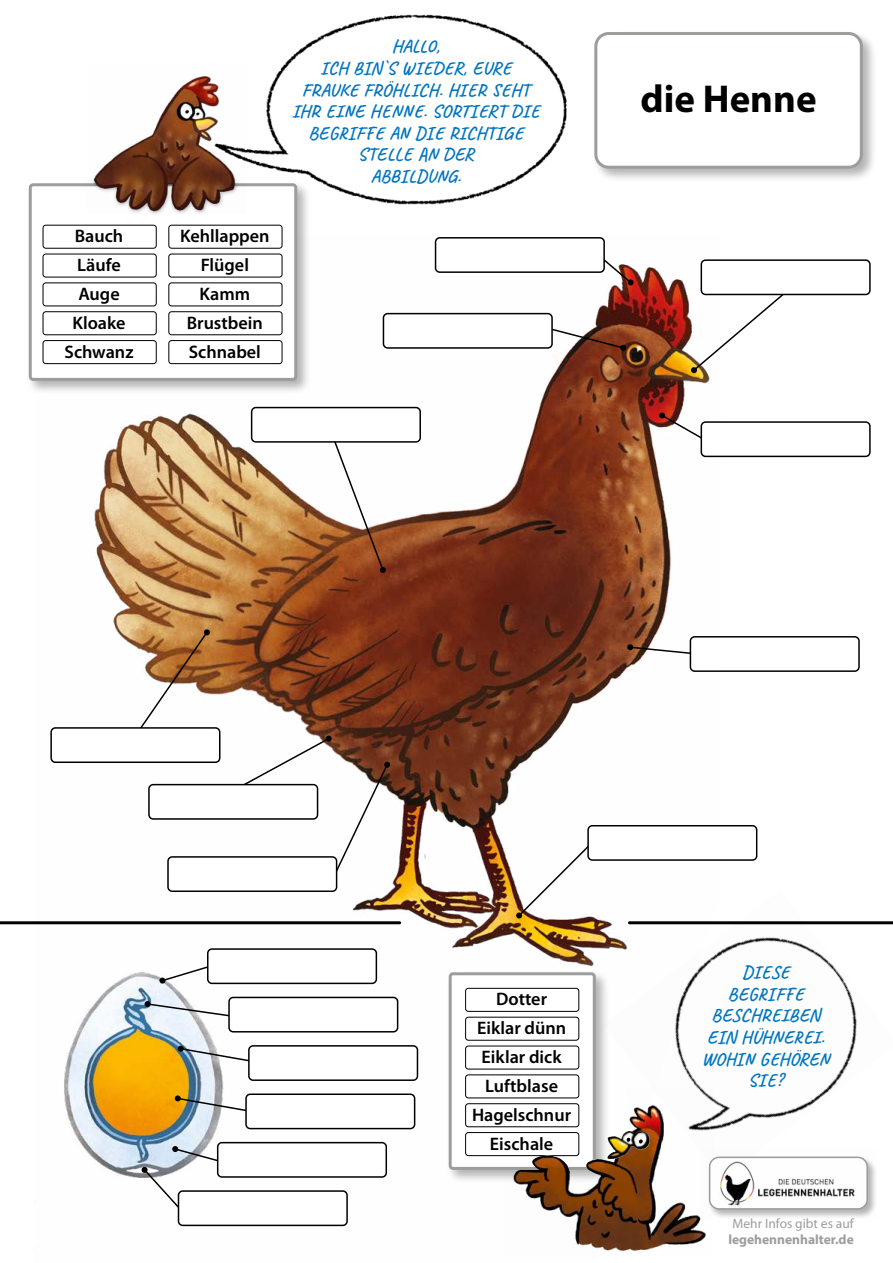
<style>
.page{position:relative;width:893px;height:1263px;background:#fff}
.page>*{position:absolute;margin:0;border:0;box-sizing:border-box;transform-origin:0 0}
.t1{font:700 39px "Myriad Pro";color:#000}
.t2{font:600 18.15px/28.8px "Myriad Pro";color:#000;text-align:center}
.t3{font:700 18px/21.6px "Caveat";letter-spacing:.03em;color:#0075bf;text-align:center}
.t4{font:700 13.5px "Myriad Pro";color:#9d9d9c}
.t5{font:13.5px "Myriad Pro";color:#9d9d9c}
</style>
<div class="page">
<img style="left:246px;top:14px;width:321px;height:191px">
<img style="left:723px;top:924px;width:133px;height:204px">
<img style="left:778px;top:924px;width:115px;height:118px">
<img style="left:34px;top:241px;width:689px;height:986px">
<div style="left:446px;top:969px;width:164px;height:215px;background:#000;opacity:.3"></div>
<div style="left:450px;top:974px;width:144px;height:194px;background:#fff;border-radius:3px"></div>
<div style="left:449px;top:972px;width:147px;height:198px;border:3px solid #9d9d9c;border-radius:3px"></div>
<div style="left:26px;top:181px;width:286px;height:214px;background:#000;opacity:.3"></div>
<div style="left:30px;top:185px;width:266px;height:194px;background:#fff;border-radius:3px"></div>
<div style="left:29px;top:183px;width:268px;height:198px;border:3px solid #9d9d9c;border-radius:3px"></div>
<div style="left:592px;top:29px;width:285px;height:154px;background:#000;opacity:.3"></div>
<div style="left:596px;top:34px;width:265px;height:133px;background:#fff;border-radius:13px"></div>
<div style="left:594px;top:32px;width:269px;height:137px;border:3px solid #9d9d9c;border-radius:13px"></div>
<div style="left:465px;top:1132px;width:114px;height:24px;border:1px solid #000;border-radius:3px"></div>
<div style="left:465px;top:988px;width:114px;height:24px;border:1px solid #000;border-radius:3px"></div>
<div style="left:465px;top:1103px;width:114px;height:24px;border:1px solid #000;border-radius:3px"></div>
<div style="left:465px;top:1017px;width:114px;height:24px;border:1px solid #000;border-radius:3px"></div>
<div style="left:465px;top:1045px;width:114px;height:24px;border:1px solid #000;border-radius:3px"></div>
<div style="left:465px;top:1074px;width:114px;height:24px;border:1px solid #000;border-radius:3px"></div>
<div style="left:43px;top:225px;width:114px;height:24px;border:1px solid #000;border-radius:3px"></div>
<div style="left:43px;top:340px;width:114px;height:24px;border:1px solid #000;border-radius:3px"></div>
<div style="left:43px;top:253px;width:114px;height:25px;border:1px solid #000;border-radius:3px"></div>
<div style="left:43px;top:282px;width:114px;height:24px;border:1px solid #000;border-radius:3px"></div>
<div style="left:43px;top:311px;width:114px;height:24px;border:1px solid #000;border-radius:3px"></div>
<div style="left:168px;top:282px;width:115px;height:24px;border:1px solid #000;border-radius:3px"></div>
<div style="left:168px;top:311px;width:115px;height:24px;border:1px solid #000;border-radius:3px"></div>
<div style="left:168px;top:225px;width:115px;height:24px;border:1px solid #000;border-radius:3px"></div>
<div style="left:168px;top:253px;width:115px;height:25px;border:1px solid #000;border-radius:3px"></div>
<div style="left:168px;top:340px;width:115px;height:24px;border:1px solid #000;border-radius:3px"></div>
<img style="left:503px;top:1086px;width:212px;height:165px">
<img style="left:606px;top:1129px;width:45px;height:30px">
<svg style="left:624px;top:1134px;width:8px;height:8px"></svg>
<svg style="left:638px;top:1134px;width:8px;height:10px"></svg>
<svg style="left:595px;top:252px;width:39px;height:33px"></svg>
<svg style="left:537px;top:324px;width:89px;height:27px"></svg>
<svg style="left:659px;top:412px;width:53px;height:33px"></svg>
<svg style="left:627px;top:644px;width:63px;height:12px"></svg>
<svg style="left:516px;top:841px;width:77px;height:77px"></svg>
<svg style="left:159px;top:964px;width:49px;height:19px"></svg>
<svg style="left:145px;top:1001px;width:83px;height:17px"></svg>
<svg style="left:178px;top:1046px;width:71px;height:18px"></svg>
<svg style="left:175px;top:1095px;width:70px;height:18px"></svg>
<svg style="left:142px;top:1146px;width:85px;height:67px"></svg>
<svg style="left:691px;top:286px;width:101px;height:87px"></svg>
<svg style="left:329px;top:443px;width:57px;height:130px"></svg>
<svg style="left:135px;top:629px;width:75px;height:98px"></svg>
<svg style="left:227px;top:736px;width:163px;height:149px"></svg>
<div style="left:51px;top:728px;width:169px;height:34px;background:#fff;border-radius:4px"></div>
<div style="left:50px;top:727px;width:170px;height:36px;border:2px solid #000;border-radius:4px"></div>
<div style="left:149px;top:785px;width:169px;height:34px;background:#fff;border-radius:4px"></div>
<div style="left:148px;top:784px;width:170px;height:36px;border:2px solid #000;border-radius:4px"></div>
<div style="left:690px;top:637px;width:169px;height:34px;background:#fff;border-radius:4px"></div>
<div style="left:690px;top:636px;width:170px;height:36px;border:2px solid #000;border-radius:4px"></div>
<div style="left:701px;top:422px;width:169px;height:34px;background:#fff;border-radius:4px"></div>
<div style="left:701px;top:421px;width:170px;height:36px;border:2px solid #000;border-radius:4px"></div>
<div style="left:701px;top:260px;width:169px;height:34px;background:#fff;border-radius:4px"></div>
<div style="left:701px;top:259px;width:170px;height:36px;border:2px solid #000;border-radius:4px"></div>
<div style="left:588px;top:826px;width:169px;height:34px;background:#fff;border-radius:4px"></div>
<div style="left:587px;top:825px;width:170px;height:36px;border:2px solid #000;border-radius:4px"></div>
<div style="left:383px;top:314px;width:169px;height:34px;background:#fff;border-radius:4px"></div>
<div style="left:383px;top:313px;width:170px;height:36px;border:2px solid #000;border-radius:4px"></div>
<div style="left:252px;top:408px;width:168px;height:34px;background:#fff;border-radius:4px"></div>
<div style="left:251px;top:407px;width:170px;height:36px;border:2px solid #000;border-radius:4px"></div>
<div style="left:168px;top:857px;width:169px;height:34px;background:#fff;border-radius:4px"></div>
<div style="left:167px;top:856px;width:170px;height:36px;border:2px solid #000;border-radius:4px"></div>
<div style="left:436px;top:238px;width:168px;height:34px;background:#fff;border-radius:4px"></div>
<div style="left:435px;top:237px;width:170px;height:36px;border:2px solid #000;border-radius:4px"></div>
<div style="left:208px;top:949px;width:168px;height:34px;background:#fff;border-radius:4px"></div>
<div style="left:207px;top:948px;width:170px;height:36px;border:2px solid #000;border-radius:4px"></div>
<div style="left:229px;top:997px;width:169px;height:35px;background:#fff;border-radius:4px"></div>
<div style="left:228px;top:997px;width:170px;height:35px;border:2px solid #000;border-radius:4px"></div>
<div style="left:249px;top:1046px;width:168px;height:34px;background:#fff;border-radius:4px"></div>
<div style="left:248px;top:1045px;width:170px;height:36px;border:2px solid #000;border-radius:4px"></div>
<div style="left:246px;top:1094px;width:169px;height:34px;background:#fff;border-radius:4px"></div>
<div style="left:245px;top:1093px;width:170px;height:36px;border:2px solid #000;border-radius:4px"></div>
<div style="left:218px;top:1143px;width:168px;height:34px;background:#fff;border-radius:4px"></div>
<div style="left:217px;top:1142px;width:170px;height:36px;border:2px solid #000;border-radius:4px"></div>
<div style="left:178px;top:1191px;width:169px;height:34px;background:#fff;border-radius:4px"></div>
<div style="left:178px;top:1190px;width:170px;height:36px;border:2px solid #000;border-radius:4px"></div>
<hr style="left:0;top:921px;width:400px;height:3px;background:#000">
<hr style="left:629px;top:921px;width:264px;height:3px;background:#000">
<div style="left:708px;top:1155px;width:170px;height:64px;background:#fbfbfb"></div>
<img style="left:700px;top:1148px;width:175px;height:70px">
<img style="left:87px;top:76px;width:159px;height:138px">
<p class="t2" style="left:75px;top:222px;width:50px">Bauch</p>
<p class="t2" style="left:72px;top:251px;width:55px">Läufe<br>Auge<br>Kloake</p>
<p class="t2" style="left:65px;top:337px;width:70px">Schwanz</p>
<p class="t2" style="left:180px;top:222px;width:91px">Kehllappen<br>Flügel</p>
<p class="t2" style="left:187px;top:280px;width:78px">Kamm<br>Brustbein</p>
<p class="t2" style="left:189px;top:337px;width:74px">Schnabel</p>
<p class="t3" style="left:292px;top:36px;width:249px">HALLO,<br>ICH BIN`S WIEDER, EURE<br>FRAUKE FRÖHLICH. HIER SEHT<br>IHR EINE HENNE. SORTIERT DIE<br>BEGRIFFE AN DIE RICHTIGE<br>STELLE AN DER<br>ABBILDUNG.</p>
<h1 class="t1" style="left:641px;top:74px;width:178px">die Henne</h1>
<p class="t2" style="left:496px;top:985px;width:53px">Dotter</p>
<p class="t2" style="left:477px;top:1014px;width:91px;text-align:left">Eiklar dünn<br>Eiklar dick<br>Luftblase</p>
<p class="t2" style="left:472px;top:1101px;width:101px">Hagelschnur</p>
<p class="t2" style="left:490px;top:1129px;width:65px">Eischale</p>
<p class="t3" style="left:702px;top:961px;width:129px">DIESE<br>BEGRIFFE<br>BESCHREIBEN<br>EIN HÜHNEREI.<br>WOHIN GEHÖREN<br>SIE?</p>
<p class="t5" style="left:733px;top:1216px;width:123px">Mehr Infos gibt es auf</p>
<p class="t4" style="left:728px;top:1231px;width:127px">legehennenhalter.de</p>
</div>
